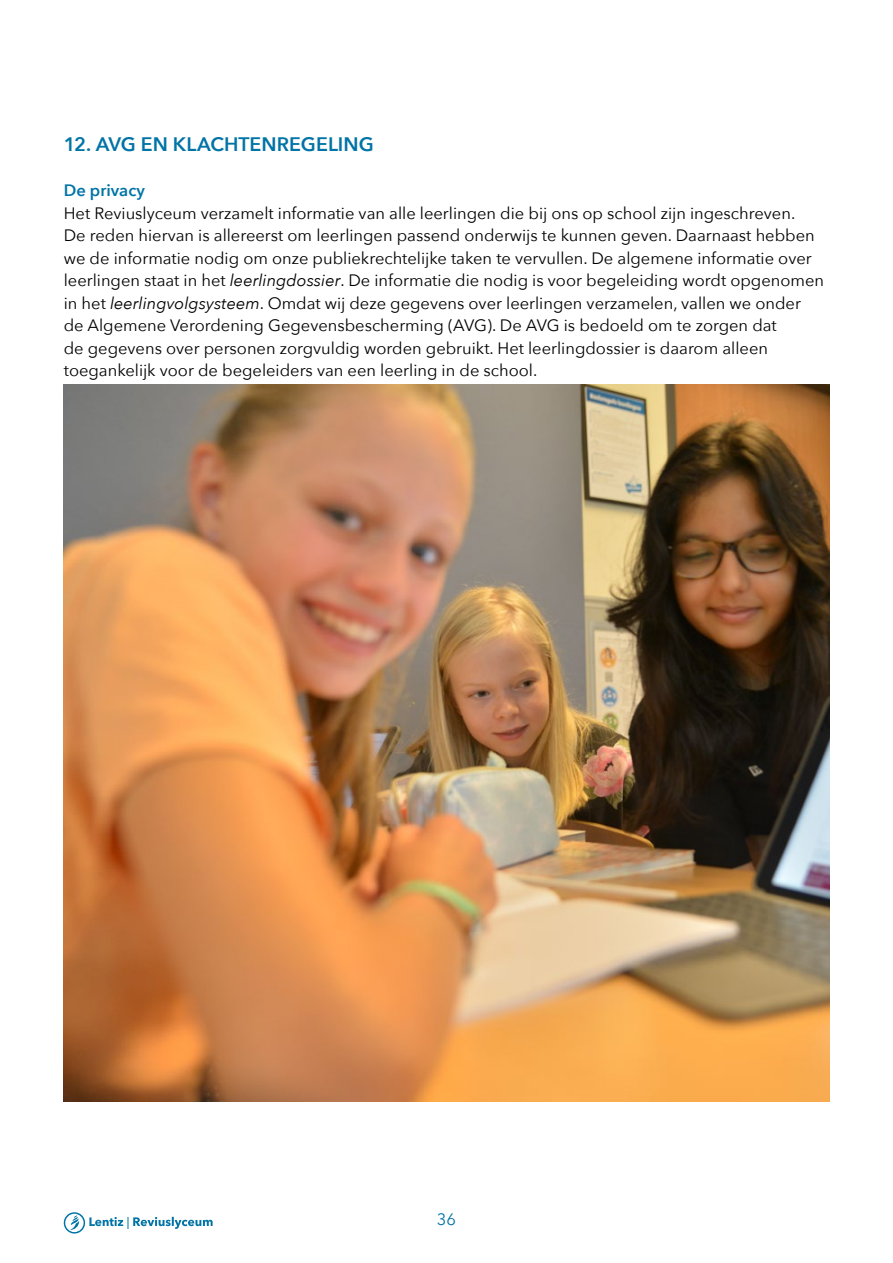
<style>
.page{position:relative;width:893px;height:1263px;background:#fff}
.page>*{position:absolute;margin:0;border:0;box-sizing:border-box;transform-origin:0 0}
.t1{font:600 19.5px "Avenir Next";letter-spacing:.005em;color:#0074a6}
.t2{font:16.5px/22.5px "Avenir Next";color:#000}
.t3{font:600 16.5px "Avenir Next";color:#0074a6}
.t4{font:16.5px "Avenir Next";color:#0074a6}
.s1{font-style:italic}
</style>
<div class="page">
<svg style="left:64px;top:1212px;width:149px;height:21px"></svg>
<img style="left:64px;top:385px;width:765px;height:716px">
<p class="t1" style="left:64px;top:128px;width:312px">12. AVG EN KLACHTENREGELING</p>
<p class="t3" style="left:64px;top:176px;width:83px">De privacy</p>
<p class="t2" style="left:64px;top:201px;width:762px">Het Reviuslyceum verzamelt informatie van alle leerlingen die bij ons op school zijn ingeschreven.<br>De reden hiervan is allereerst om leerlingen passend onderwijs te kunnen geven. Daarnaast hebben we de informatie nodig om onze publiekrechtelijke taken te vervullen. De algemene informatie over leerlingen staat in het <span class="s1">leerlingdossier</span>. De informatie die nodig is voor begeleiding wordt opgenomen in het <span class="s1">leerlingvolgsysteem</span>. Omdat wij deze gegevens over leerlingen verzamelen, vallen we onder de Algemene Verordening Gegevensbescherming (AVG). De AVG is bedoeld om te zorgen dat<br>de gegevens over personen zorgvuldig worden gebruikt. Het leerlingdossier is daarom alleen toegankelijk voor de begeleiders van een leerling in de school.</p>
<p class="t4" style="left:437px;top:1206px;width:21px">36</p>
</div>
